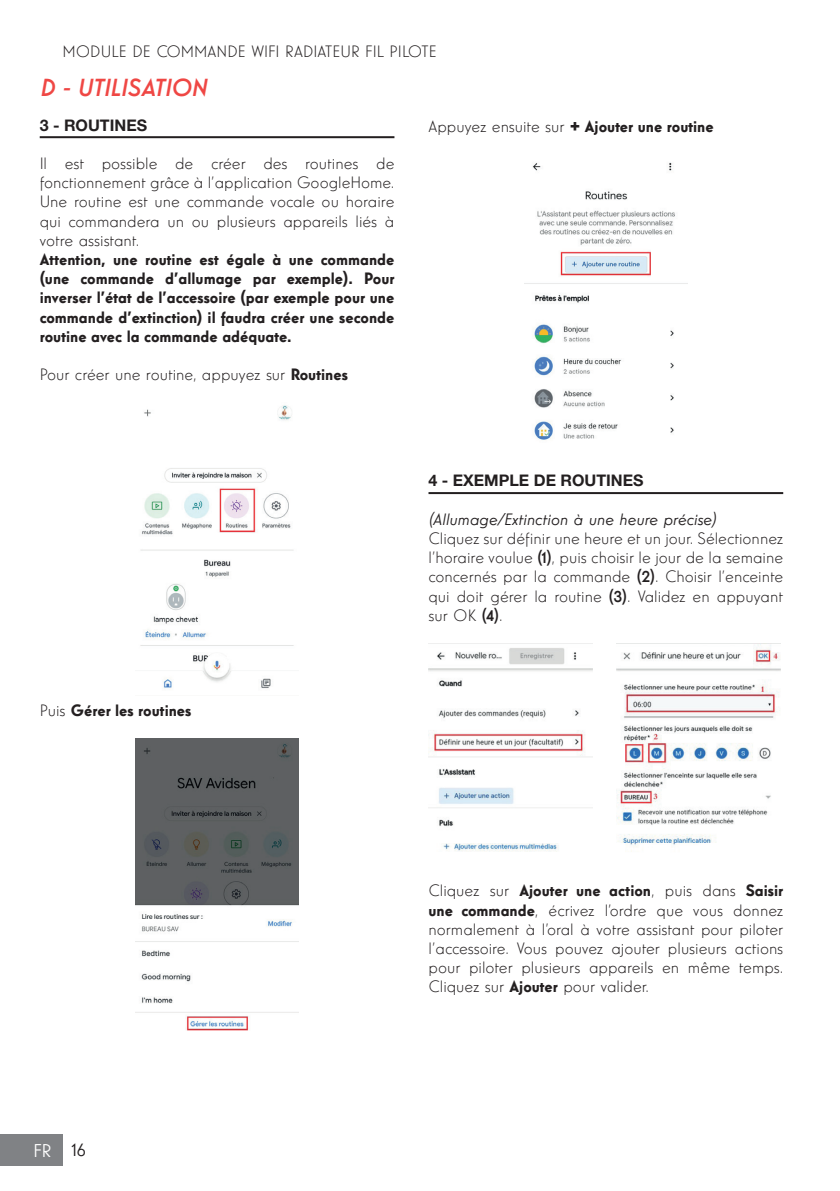
<style>
.page{position:relative;width:840px;height:1191px;background:#fff}
.page>*{position:absolute;margin:0;border:0;box-sizing:border-box;transform-origin:0 0}
.t1{font:italic 500 24px "Windlesham Pro";color:#ef4744}
.t2{font:18px "Windlesham Pro Regular 5";color:#231f20}
.t3{font:18px "Windlesham Pro Regular 5";color:#fff}
.t4{font:16px/19.2px "Windlesham Pro Regular 6";color:#231f20;text-align:justify}
.t5{font:16px/19.2px "Windlesham Pro Regular 4";color:#231f20;text-align:justify}
.t6{font:16px "Windlesham Pro Regular 2";color:#231f20}
.t7{font:700 16px "Helvetica Neue LT Std";color:#231f20}
.s1{font-family:"Windlesham Pro Regular 4"}
.s2{font-family:"Arial";font-weight:900}
.s3{font-family:"Windlesham Pro Regular 6"}
.s4{font-family:"Windlesham Pro Regular 3"}
</style>
<div class="page">
<div style="left:0;top:1134px;width:62px;height:31px;background:#808285"></div>
<hr style="left:40px;top:136px;width:354px;height:2px;background:#231f20">
<img style="left:140px;top:405px;width:154px;height:284px">
<img style="left:135px;top:738px;width:164px;height:293px">
<hr style="left:428px;top:492px;width:354px;height:2px;background:#231f20">
<img style="left:524px;top:162px;width:163px;height:278px">
<img style="left:428px;top:643px;width:163px;height:209px">
<img style="left:616px;top:643px;width:164px;height:209px">
<p class="t4" style="left:62px;top:41px;width:375px">MODULE DE COMMANDE WIFI RADIATEUR FIL PILOTE</p>
<h1 class="t1" style="left:40px;top:72px;width:169px">D - UTILISATION</h1>
<p class="t7" style="left:40px;top:115px;width:109px">3 - ROUTINES</p>
<p class="t4" style="left:40px;top:154px;width:356px">Il est possible de créer des routines de fonctionnement grâce à l’application GoogleHome.<br>Une routine est une commande vocale ou horaire qui commandera un ou plusieurs appareils liés à votre assistant.</p>
<p class="t5" style="left:40px;top:250px;width:356px">Attention, une routine est égale à une commande (une commande d’allumage par exemple). Pour inverser l’état de l’accessoire (par exemple pour une commande d’extinction) il faudra créer une seconde routine avec la commande adéquate.</p>
<p class="t4" style="left:40px;top:365px;width:309px">Pour créer une routine, appuyez sur <span class="s1">Routines</span></p>
<p class="t4" style="left:428px;top:116px;width:286px">Appuyez ensuite sur <span class="s2">+</span> <span class="s1">Ajouter une routine</span></p>
<p class="t5" style="left:40px;top:700px;width:153px"><span class="s3">Puis</span> Gérer les routines</p>
<p class="t7" style="left:428px;top:471px;width:216px">4 - EXEMPLE DE ROUTINES</p>
<p class="t6" style="left:428px;top:508px;width:289px">(Allumage/Extinction à une heure précise)</p>
<p class="t4" style="left:428px;top:529px;width:356px">Cliquez sur définir une heure et un jour. Sélectionnez l’horaire voulue <span class="s4">(1)</span>, puis choisir le jour de la semaine concernés par la commande <span class="s4">(2)</span>. Choisir l’enceinte qui doit gérer la routine <span class="s4">(3)</span>. Validez en appuyant sur OK <span class="s4">(4)</span>.</p>
<p class="t3" style="left:34px;top:1138px;width:19px">FR</p>
<p class="t2" style="left:72px;top:1137px;width:15px">16</p>
<p class="t5" style="left:428px;top:881px;width:356px"><span class="s3">Cliquez sur</span> Ajouter une action<span class="s3">, puis dans</span> Saisir</p>
<p class="t4" style="left:428px;top:900px;width:356px"><span class="s1">une commande</span>, écrivez l’ordre que vous donnez normalement à l’oral à votre assistant pour piloter l’accessoire. Vous pouvez ajouter plusieurs actions pour piloter plusieurs appareils en même temps.<br>Cliquez sur <span class="s1">Ajouter</span> pour valider.</p>
</div>
